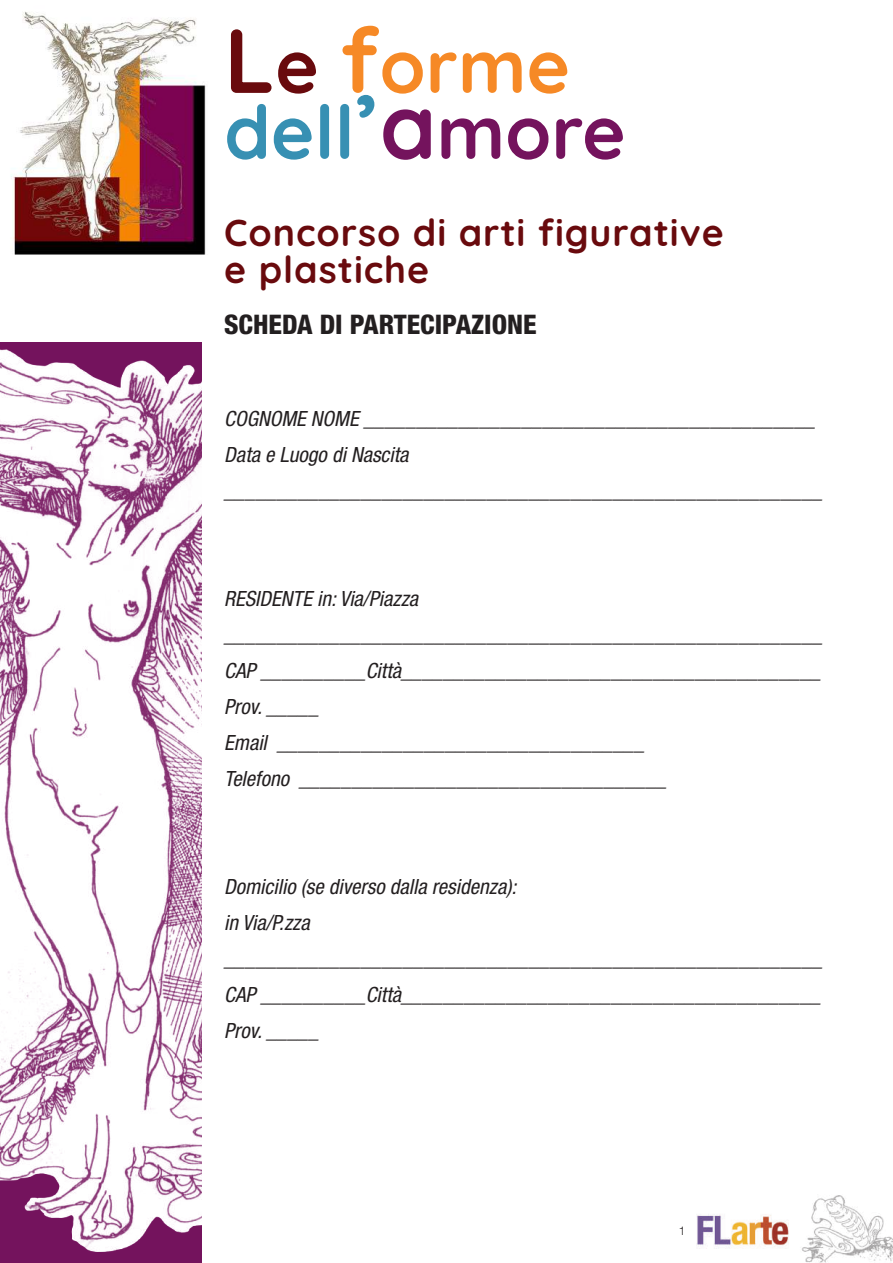
<style>
.page{position:relative;width:893px;height:1263px;background:#fff}
.page>*{position:absolute;margin:0;border:0;box-sizing:border-box;transform-origin:0 0}
.t1{font:700 74.25px/66px "Quicksand";color:#f68926}
.t2{font:700 37.5px/37.5px "Quicksand";letter-spacing:.025em;color:#690a0d}
.t3{font:800 condensed 27px "Helvetica Neue";color:#231f20}
.t4{font:italic condensed 21px/36px "Helvetica Neue";color:#231f20}
.t5{font:300 12px "Helvetica Neue";color:#231f20}
.s1{font-size:90.75px;color:#690a0d}
.s2{color:#690a0d}
.s3{font-size:90.75px}
.s4{color:#3790b3}
.s5{font-size:90.75px;color:#3790b3}
.s6{font-size:90.75px;color:#74135d}
.s7{color:#74135d}
</style>
<div class="page">
<img style="left:696px;top:1214px;width:92px;height:34px">
<img style="left:802px;top:1195px;width:91px;height:68px">
<img style="left:11px;top:11px;width:195px;height:244px">
<img style="left:0;top:342px;width:202px;height:909px">
<h1 class="t1" style="left:224px;top:40px;width:403px"><span class="s1">L</span><span class="s2">e</span> <span class="s3">f</span>orme <span class="s4">dell</span><span class="s5">’</span><span class="s6">a</span><span class="s7">more</span></h1>
<h2 class="t2" style="left:224px;top:217px;width:501px">Concorso di arti figurative e plastiche</h2>
<p class="t3" style="left:224px;top:315px;width:314px">SCHEDA DI PARTECIPAZIONE</p>
<p class="t4" style="left:224px;top:403px;width:600px">COGNOME NOME ___________________________________________<br>Data e Luogo di Nascita _________________________________________________________</p>
<p class="t4" style="left:224px;top:583px;width:600px">RESIDENTE in: Via/Piazza _________________________________________________________ CAP __________Città________________________________________ Prov. _____<br>Email ___________________________________<br>Telefono ___________________________________</p>
<p class="t4" style="left:224px;top:871px;width:600px">Domicilio (se diverso dalla residenza):<br>in Via/P.zza _________________________________________________________ CAP __________Città________________________________________ Prov. _____</p>
<p class="t5" style="left:679px;top:1223px;width:8px">1</p>
</div>
